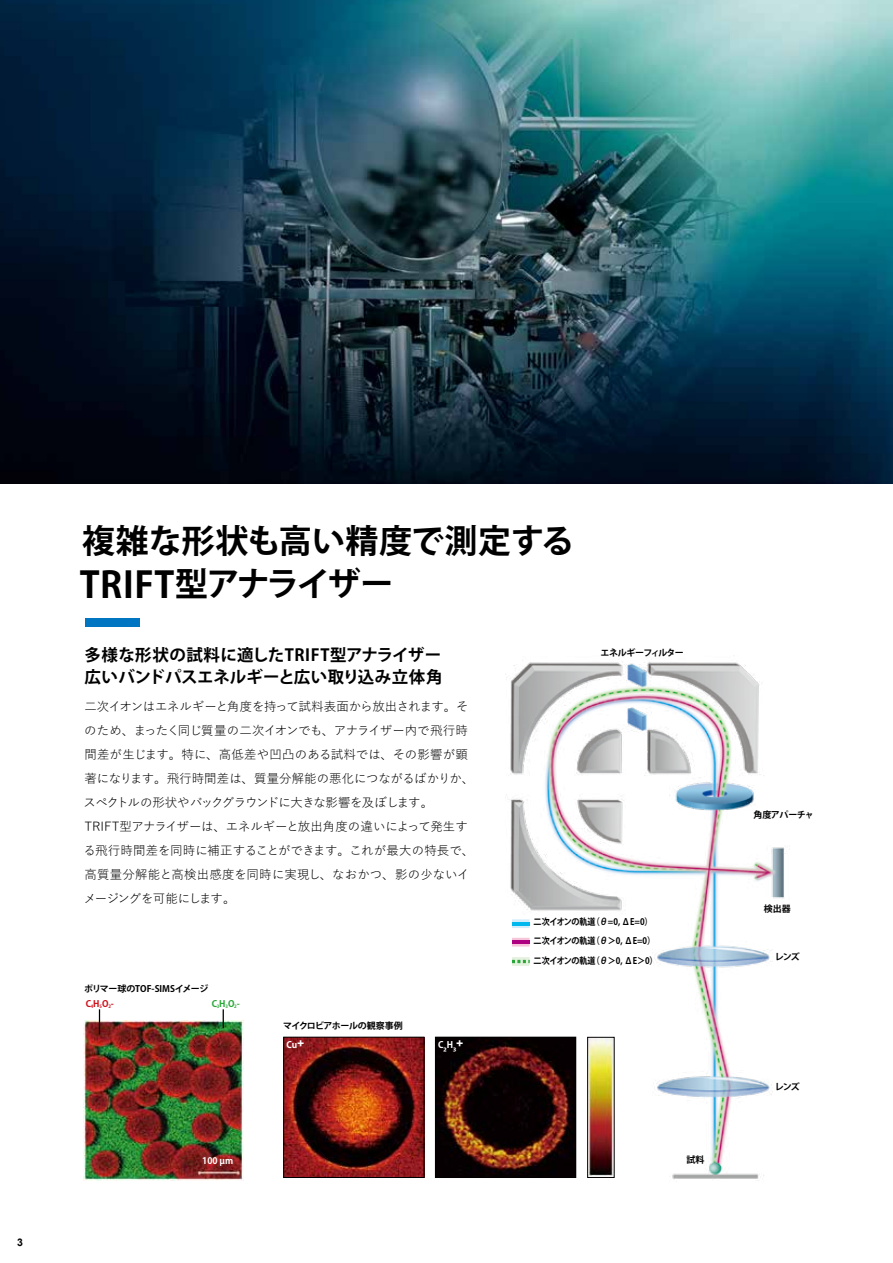
<style>
.page{position:relative;width:893px;height:1263px;background:#fff}
.page>*{position:absolute;margin:0;border:0;box-sizing:border-box;transform-origin:0 0}
.t1{font:700 33px/43.5px "Koz Go Pr 6 N";color:#000}
.t2{font:700 16.5px/22.5px "Koz Go Pr 6 N";letter-spacing:.02em;color:#000}
.t3{font:12.45px/24px "Yu Go Pr 6 N";letter-spacing:-.01em;color:#000}
.t4{font:700 10.5px "Arial";color:#000}
.t5{font:700 9px/19.2px "Koz Go Pr 6 N";letter-spacing:-.04em;color:#000;scale:.9 1}
.t6{font:700 9px "Koz Go Pr 6 N";letter-spacing:-.04em;color:#000}
.t7{font:700 9px "Koz Go Pr 6 N";letter-spacing:-.01em;color:#000}
.t8{font:700 9px "Koz Go Pr 6 N";color:#fff}
.t9{font:700 9px "Koz Go Pr 6 N";letter-spacing:-.08em;color:#000}
.t10{font:700 9px "Koz Go Pr 6 N";color:#d0121b}
.t11{font:700 9px "Koz Go Pr 6 N";color:#2aa738}
.s1{font-size:36px}
.s2{font-size:4.5px}
</style>
<div class="page">
<img style="left:482px;top:662px;width:303px;height:518px">
<img style="left:83px;top:1020px;width:160px;height:160px">
<img style="left:0;top:0;width:893px;height:483px">
<svg style="left:99px;top:1009px;width:1px;height:25px"></svg>
<svg style="left:512px;top:938px;width:18px;height:8px"></svg>
<hr style="left:512px;top:940px;width:18px;height:4px;background:#af0082">
<svg style="left:512px;top:919px;width:18px;height:9px"></svg>
<hr style="left:512px;top:922px;width:18px;height:3px;background:#00b8ee">
<svg style="left:512px;top:957px;width:18px;height:9px"></svg>
<div style="left:85px;top:618px;width:54px;height:8px;background:#0075c2"></div>
<svg style="left:223px;top:1009px;width:1px;height:19px"></svg>
<img style="left:589px;top:1039px;width:23px;height:136px">
<div style="left:587px;top:1037px;width:27px;height:140px;border:1px solid #000"></div>
<img style="left:437px;top:1039px;width:137px;height:137px">
<div style="left:435px;top:1037px;width:141px;height:141px;border:1px solid #000"></div>
<img style="left:285px;top:1039px;width:137px;height:137px">
<div style="left:283px;top:1037px;width:141px;height:141px;border:1px solid #000"></div>
<p class="t4" style="left:17px;top:1235px;width:7px">3</p>
<h1 class="t1" style="left:80px;top:520px;width:496px">複雑な形状も高い精度で測定する<br><span class="s1">TRIFT</span>型アナライザー</h1>
<h2 class="t2" style="left:84px;top:644px;width:360px">多様な形状の試料に適したTRIFT型アナライザー広いバンドパスエネルギーと広い取り込み立体角</h2>
<p class="t3" style="left:83px;top:693px;width:392px">二次イオンはエネルギーと角度を持って試料表面から放出されます。そのため、まったく同じ質量の二次イオンでも、アナライザー内で飛行時間差が生じます。特に、高低差や凹凸のある試料では、その影響が顕著になります。飛行時間差は、質量分解能の悪化につながるばかりか、スペクトルの形状やバックグラウンドに大きな影響を及ぼします。<br>TRIFT型アナライザーは、エネルギーと放出角度の違いによって発生する飛行時間差を同時に補正することができます。これが最大の特長で、高質量分解能と高検出感度を同時に実現し、なおかつ、影の少ないイメージングを可能にします。</p>
<p class="t9" style="left:601px;top:648px;width:85px">エネルギーフィルター</p>
<p class="t7" style="left:84px;top:984px;width:126px">ポリマー球のTOF-SIMSイメージ</p>
<p class="t10" style="left:86px;top:999px;width:30px">C<span class="s2">4</span>H<span class="s2">5</span>O<span class="s2">2</span>-</p>
<p class="t11" style="left:212px;top:999px;width:30px">C<span class="s2">3</span>H<span class="s2">3</span>O<span class="s2">2</span>-</p>
<p class="t8" style="left:202px;top:1156px;width:32px">100 µm</p>
<p class="t6" style="left:283px;top:1020px;width:121px">マイクロビアホールの観察事例</p>
<p class="t8" style="left:286px;top:1040px;width:20px">Cu<sup>✚</sup></p>
<p class="t8" style="left:438px;top:1040px;width:27px">C₂H₃<sup>✚</sup></p>
<p class="t5" style="left:534px;top:912px;width:139px">二次イオンの軌道（θ=0, ΔE=0）二次イオンの軌道（θ＞0, ΔE=0）二次イオンの軌道（θ＞0, ΔE＞0）</p>
<p class="t6" style="left:686px;top:1155px;width:19px">試料</p>
<p class="t6" style="left:753px;top:810px;width:62px">角度アパーチャ</p>
<p class="t6" style="left:764px;top:904px;width:28px">検出器</p>
<p class="t6" style="left:775px;top:951px;width:27px">レンズ</p>
<p class="t6" style="left:775px;top:1081px;width:27px">レンズ</p>
</div>
